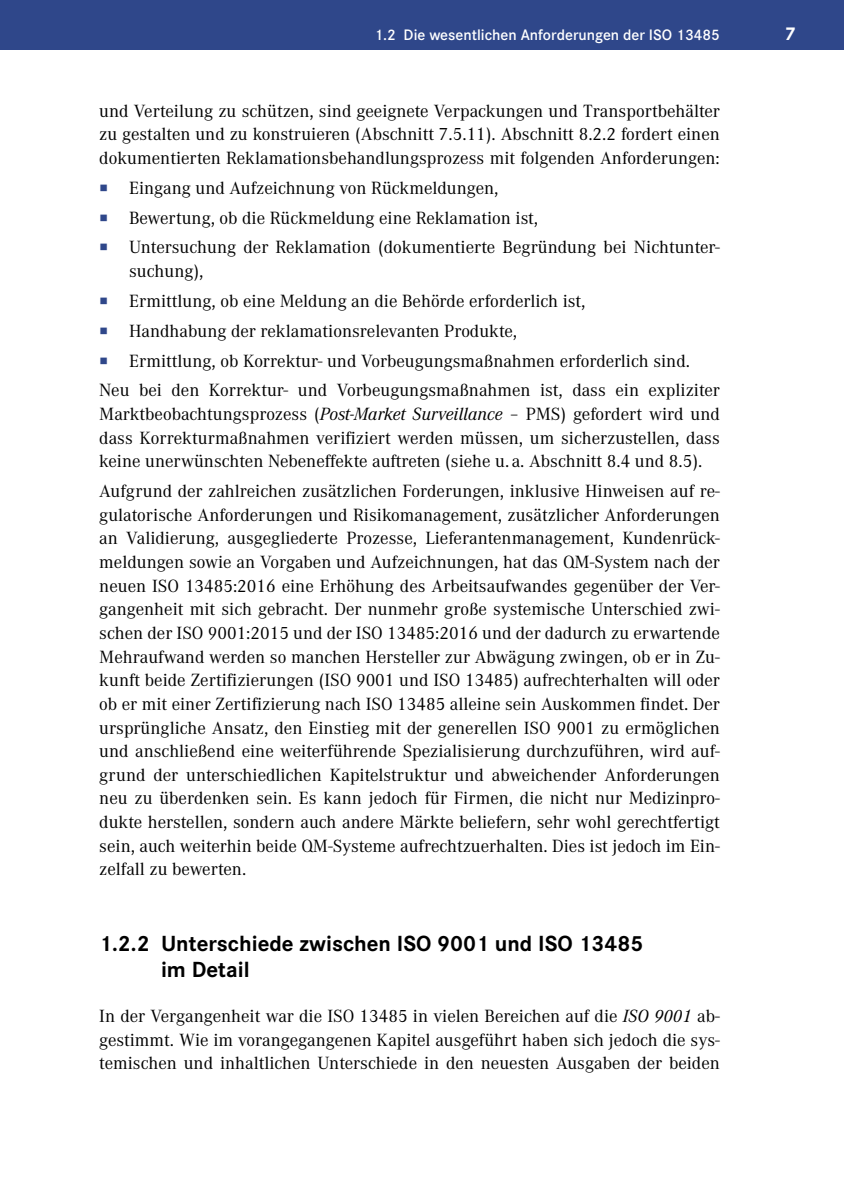
<style>
.page{position:relative;width:844px;height:1191px;background:#fff}
.page>*{position:absolute;margin:0;border:0;box-sizing:border-box;transform-origin:0 0}
.t1{font:700 22.75px/26.2px "Corporate S Pro";color:#000}
.t2{font:700 19.25px "Corporate S Pro";color:#fff}
.t3{font:18.38px/23.6px "Corporate A Pro";color:#000;text-align:justify}
.t4{font:600 15.75px "Corporate S Pro";color:#fff}
.s1{font-style:italic}
</style>
<div class="page">
<div style="left:0;top:0;width:843px;height:50px;background:#2f478a"></div>
<p class="t4" style="left:374px;top:23px;width:347px">1.2 Die wesentlichen Anforderungen der ISO 13485</p>
<p class="t2" style="left:785px;top:18px;width:11px">7</p>
<p class="t3" style="left:99px;top:98px;width:622px">und Verteilung zu schützen, sind geeignete Verpackungen und Transportbehälter zu gestalten und zu konstruieren (Abschnitt 7.5.11). Abschnitt 8.2.2 fordert einen dokumentierten Reklamationsbehandlungsprozess mit folgenden Anforderungen:</p>
<p class="t3" style="left:129px;top:172px;width:592px;line-height:29.8px;text-align:left">Eingang und Aufzeichnung von Rückmeldungen,<br>Bewertung, ob die Rückmeldung eine Reklamation ist,<br>Untersuchung der Reklamation (dokumentierte Begründung bei Nichtunter-</p>
<p class="t3" style="left:129px;top:258px;width:76px">suchung),</p>
<p class="t3" style="left:129px;top:288px;width:457px">Ermittlung, ob eine Meldung an die Behörde erforderlich ist,</p>
<p class="t3" style="left:129px;top:318px;width:389px">Handhabung der reklamationsrelevanten Produkte,</p>
<p class="t3" style="left:129px;top:348px;width:562px">Ermittlung, ob Korrektur- und Vorbeugungsmaßnahmen erforderlich sind.</p>
<p class="t3" style="left:99px;top:378px;width:622px">Neu bei den Korrektur- und Vorbeugungsmaßnahmen ist, dass ein expliziter</p>
<p class="t3" style="left:99px;top:401px;width:622px">Marktbeobachtungsprozess (<span class="s1">Post-Market Surveillance</span> – PMS) gefordert wird und dass Korrekturmaßnahmen verifiziert werden müssen, um sicherzustellen, dass keine unerwünschten Nebeneffekte auftreten (siehe u. a. Abschnitt 8.4 und 8.5).</p>
<p class="t3" style="left:99px;top:478px;width:622px">Aufgrund der zahlreichen zusätzlichen Forderungen, inklusive Hinweisen auf re&shy;gulatorische Anforderungen und Risikomanagement, zusätzlicher Anforderungen an Validierung, ausgegliederte Prozesse, Lieferantenmanagement, Kundenrück&shy;meldungen sowie an Vorgaben und Aufzeichnungen, hat das QM-System nach der neuen ISO 13485:2016 eine Erhöhung des Arbeitsaufwandes gegenüber der Ver&shy;gangenheit mit sich gebracht. Der nunmehr große systemische Unterschied zwi&shy;schen der ISO 9001:2015 und der ISO 13485:2016 und der dadurch zu erwartende Mehraufwand werden so manchen Hersteller zur Abwägung zwingen, ob er in Zu&shy;kunft beide Zertifizierungen (ISO 9001 und ISO 13485) aufrechterhalten will oder ob er mit einer Zertifizierung nach ISO 13485 alleine sein Auskommen findet. Der ursprüngliche Ansatz, den Einstieg mit der generellen ISO 9001 zu ermöglichen und anschließend eine weiterführende Spezialisierung durchzuführen, wird auf&shy;grund der unterschiedlichen Kapitelstruktur und abweichender Anforderungen neu zu überdenken sein. Es kann jedoch für Firmen, die nicht nur Medizinpro&shy;dukte herstellen, sondern auch andere Märkte beliefern, sehr wohl gerechtfertigt sein, auch weiterhin beide QM-Systeme aufrechtzuerhalten. Dies ist jedoch im Ein&shy;zelfall zu bewerten.</p>
<p class="t1" style="left:161px;top:928px;width:484px;text-indent:-62px">1.2.2 Unterschiede zwischen ISO 9001 und ISO 13485 im Detail</p>
<p class="t3" style="left:99px;top:1003px;width:622px">In der Vergangenheit war die ISO 13485 in vielen Bereichen auf die <span class="s1">ISO 9001</span> ab&shy;gestimmt. Wie im vorangegangenen Kapitel ausgeführt haben sich jedoch die sys&shy;temischen und inhaltlichen Unterschiede in den neuesten Ausgaben der beiden</p>
</div>
